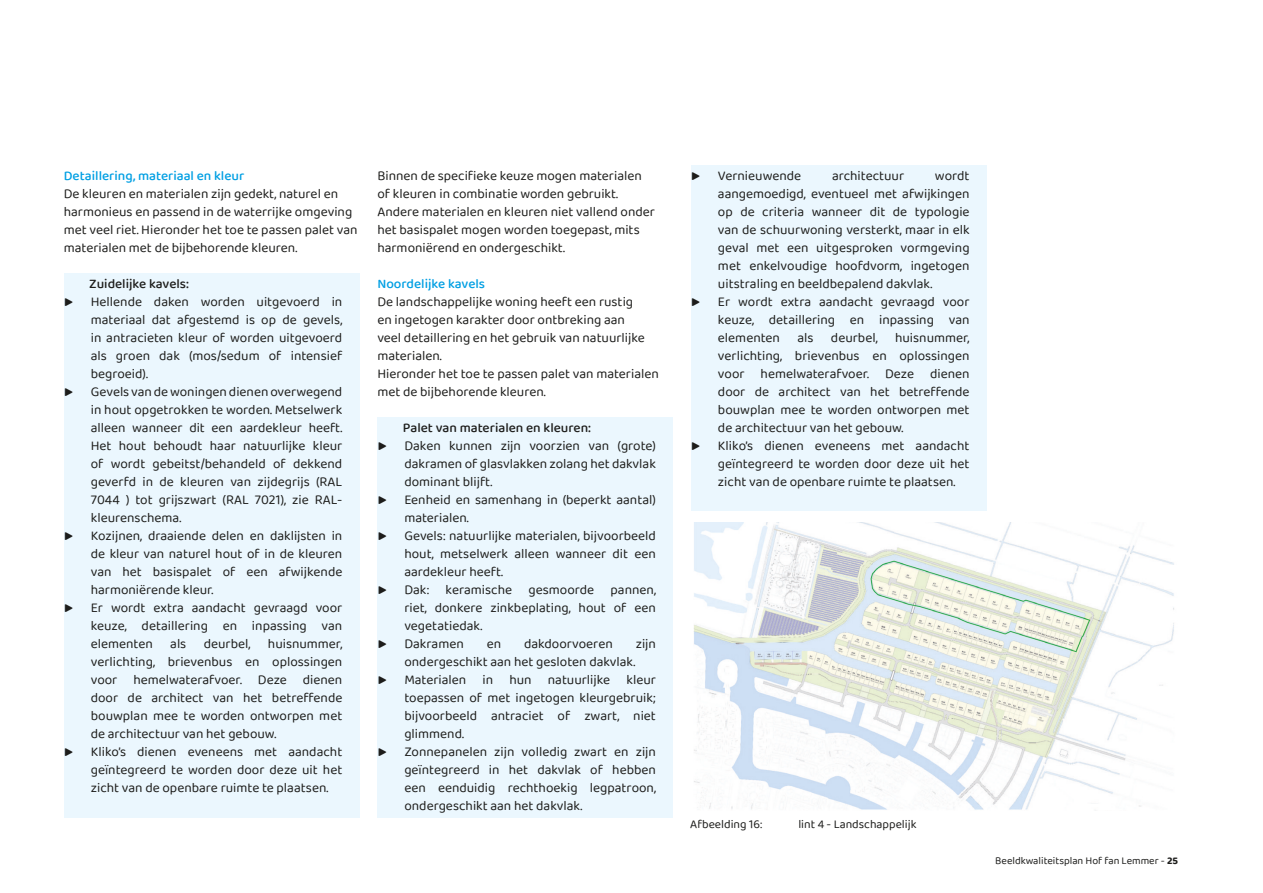
<style>
.page{position:relative;width:1263px;height:893px;background:#fff}
.page>*{position:absolute;margin:0;border:0;box-sizing:border-box;transform-origin:0 0}
.t1{font:13.5px/18px "Baloo 2";color:#1d1d1b}
.t2{font:500 13.5px "Baloo 2";color:#009fe3}
.t3{font:500 13.5px "Baloo 2";color:#1d1d1b}
.t4{font:12px "Baloo 2";color:#1d1d1b}
.t5{font:10.5px "Baloo 2";color:#1d1d1b}
.s1{font-size:15px}
.s2{font-weight:700}
</style>
<div class="page">
<div style="left:64px;top:274px;width:295px;height:21px;background:#ebf7fe"></div>
<div style="left:64px;top:292px;width:295px;height:93px;background:#ebf7fe"></div>
<div style="left:64px;top:382px;width:295px;height:147px;background:#ebf7fe"></div>
<div style="left:64px;top:526px;width:295px;height:75px;background:#ebf7fe"></div>
<div style="left:64px;top:598px;width:295px;height:147px;background:#ebf7fe"></div>
<div style="left:64px;top:742px;width:295px;height:57px;background:#ebf7fe"></div>
<div style="left:64px;top:796px;width:295px;height:21px;background:#ebf7fe"></div>
<div style="left:377px;top:418px;width:296px;height:21px;background:#ebf7fe"></div>
<div style="left:377px;top:436px;width:296px;height:57px;background:#ebf7fe"></div>
<div style="left:377px;top:490px;width:296px;height:39px;background:#ebf7fe"></div>
<div style="left:377px;top:526px;width:296px;height:57px;background:#ebf7fe"></div>
<div style="left:377px;top:580px;width:296px;height:57px;background:#ebf7fe"></div>
<div style="left:377px;top:634px;width:296px;height:39px;background:#ebf7fe"></div>
<div style="left:377px;top:670px;width:296px;height:75px;background:#ebf7fe"></div>
<div style="left:377px;top:742px;width:296px;height:75px;background:#ebf7fe"></div>
<div style="left:691px;top:166px;width:295px;height:129px;background:#ebf7fe"></div>
<div style="left:691px;top:292px;width:295px;height:147px;background:#ebf7fe"></div>
<div style="left:691px;top:436px;width:295px;height:57px;background:#ebf7fe"></div>
<div style="left:691px;top:490px;width:295px;height:21px;background:#ebf7fe"></div>
<img style="left:694px;top:522px;width:480px;height:288px">
<p class="t2" style="left:64px;top:166px;width:182px">Detaillering, materiaal en kleur</p>
<p class="t1" style="left:64px;top:185px;width:295px">De kleuren en materialen zijn gedekt, naturel en harmonieus en passend in de waterrijke omgeving met veel riet. Hieronder het toe te passen palet van materialen met de bijbehorende kleuren.</p>
<p class="t3" style="left:89px;top:274px;width:101px">Zuidelijke kavels:</p>
<p class="t1" style="left:64px;top:293px;width:280px"><span class="s1">▶</span> Hellende daken worden uitgevoerd in</p>
<p class="t1" style="left:91px;top:311px;width:253px">materiaal dat afgestemd is op de gevels,</p>
<p class="t1" style="left:91px;top:329px;width:253px">in antracieten kleur of worden uitgevoerd</p>
<p class="t1" style="left:91px;top:347px;width:253px">als groen dak (mos/sedum of intensief</p>
<p class="t1" style="left:91px;top:365px;width:59px">begroeid).</p>
<p class="t1" style="left:64px;top:383px;width:280px"><span class="s1">▶</span> Gevels van de woningen dienen overwegend</p>
<p class="t1" style="left:91px;top:401px;width:253px">in hout opgetrokken te worden. Metselwerk</p>
<p class="t1" style="left:91px;top:419px;width:253px">alleen wanneer dit een aardekleur heeft.</p>
<p class="t1" style="left:91px;top:437px;width:253px">Het hout behoudt haar natuurlijke kleur</p>
<p class="t1" style="left:91px;top:455px;width:253px">of wordt gebeitst/behandeld of dekkend</p>
<p class="t1" style="left:91px;top:473px;width:253px">geverfd in de kleuren van zijdegrijs (RAL</p>
<p class="t1" style="left:91px;top:491px;width:253px">7044 ) tot grijszwart (RAL 7021), zie RAL-</p>
<p class="t1" style="left:91px;top:509px;width:92px">kleurenschema.</p>
<p class="t1" style="left:64px;top:527px;width:280px"><span class="s1">▶</span> Kozijnen, draaiende delen en daklijsten in</p>
<p class="t1" style="left:91px;top:545px;width:253px">de kleur van naturel hout of in de kleuren</p>
<p class="t1" style="left:91px;top:563px;width:253px">van het basispalet of een afwijkende</p>
<p class="t1" style="left:91px;top:581px;width:124px">harmoniërende kleur.</p>
<p class="t1" style="left:64px;top:599px;width:280px"><span class="s1">▶</span> Er wordt extra aandacht gevraagd voor</p>
<p class="t1" style="left:91px;top:617px;width:253px">keuze, detaillering en inpassing van</p>
<p class="t1" style="left:91px;top:635px;width:64px">elementen</p>
<p class="t1" style="left:170px;top:635px;width:18px">als</p>
<p class="t1" style="left:204px;top:635px;width:48px">deurbel,</p>
<p class="t1" style="left:268px;top:635px;width:76px">huisnummer,</p>
<p class="t1" style="left:91px;top:653px;width:253px">verlichting, brievenbus en oplossingen</p>
<p class="t1" style="left:91px;top:671px;width:253px">voor hemelwaterafvoer. Deze dienen</p>
<p class="t1" style="left:91px;top:689px;width:253px">door de architect van het betreffende</p>
<p class="t1" style="left:91px;top:707px;width:253px">bouwplan mee te worden ontworpen met</p>
<p class="t1" style="left:91px;top:725px;width:187px">de architectuur van het gebouw.</p>
<p class="t1" style="left:64px;top:743px;width:280px"><span class="s1">▶</span> Kliko’s dienen eveneens met aandacht</p>
<p class="t1" style="left:91px;top:761px;width:253px">geïntegreerd te worden door deze uit het</p>
<p class="t1" style="left:91px;top:779px;width:239px">zicht van de openbare ruimte te plaatsen.</p>
<p class="t1" style="left:377px;top:167px;width:279px">Binnen de specifieke keuze mogen materialen of kleuren in combinatie worden gebruikt.<br>Andere materialen en kleuren niet vallend onder het basispalet mogen worden toegepast, mits harmoniërend en ondergeschikt.</p>
<p class="t2" style="left:377px;top:274px;width:109px">Noordelijke kavels</p>
<p class="t1" style="left:377px;top:293px;width:283px">De landschappelijke woning heeft een rustig<br>en ingetogen karakter door ontbreking aan<br>veel detaillering en het gebruik van natuurlijke materialen.<br>Hieronder het toe te passen palet van materialen met de bijbehorende kleuren.</p>
<p class="t3" style="left:403px;top:418px;width:190px">Palet van materialen en kleuren:</p>
<p class="t1" style="left:377px;top:437px;width:280px"><span class="s1">▶</span> Daken kunnen zijn voorzien van (grote)</p>
<p class="t1" style="left:404px;top:455px;width:253px">dakramen of glasvlakken zolang het dakvlak</p>
<p class="t1" style="left:404px;top:473px;width:89px">dominant blijft.</p>
<p class="t1" style="left:377px;top:491px;width:280px"><span class="s1">▶</span> Eenheid en samenhang in (beperkt aantal)</p>
<p class="t1" style="left:404px;top:509px;width:66px">materialen.</p>
<p class="t1" style="left:377px;top:527px;width:280px"><span class="s1">▶</span> Gevels: natuurlijke materialen, bijvoorbeeld</p>
<p class="t1" style="left:404px;top:545px;width:253px">hout, metselwerk alleen wanneer dit een</p>
<p class="t1" style="left:404px;top:563px;width:100px">aardekleur heeft.</p>
<p class="t1" style="left:377px;top:581px;width:280px"><span class="s1">▶</span> Dak: keramische gesmoorde pannen,</p>
<p class="t1" style="left:404px;top:599px;width:253px">riet, donkere zinkbeplating, hout of een</p>
<p class="t1" style="left:404px;top:617px;width:79px">vegetatiedak.</p>
<p class="t1" style="left:377px;top:635px;width:88px"><span class="s1">▶</span> Dakramen</p>
<p class="t1" style="left:487px;top:635px;width:16px">en</p>
<p class="t1" style="left:524px;top:635px;width:90px">dakdoorvoeren</p>
<p class="t1" style="left:636px;top:635px;width:22px">zijn</p>
<p class="t1" style="left:404px;top:653px;width:232px">ondergeschikt aan het gesloten dakvlak.</p>
<p class="t1" style="left:377px;top:671px;width:280px"><span class="s1">▶</span> Materialen in hun natuurlijke kleur</p>
<p class="t1" style="left:404px;top:689px;width:253px">toepassen of met ingetogen kleurgebruik;</p>
<p class="t1" style="left:404px;top:707px;width:253px">bijvoorbeeld antraciet of zwart, niet</p>
<p class="t1" style="left:404px;top:725px;width:61px">glimmend.</p>
<p class="t1" style="left:377px;top:743px;width:280px"><span class="s1">▶</span> Zonnepanelen zijn volledig zwart en zijn</p>
<p class="t1" style="left:404px;top:761px;width:253px">geïntegreerd in het dakvlak of hebben</p>
<p class="t1" style="left:404px;top:779px;width:253px">een eenduidig rechthoekig legpatroon,</p>
<p class="t1" style="left:404px;top:797px;width:179px">ondergeschikt aan het dakvlak.</p>
<p class="t1" style="left:691px;top:167px;width:112px"><span class="s1">▶</span> Vernieuwende</p>
<p class="t1" style="left:832px;top:167px;width:74px">architectuur</p>
<p class="t1" style="left:935px;top:167px;width:36px">wordt</p>
<p class="t1" style="left:718px;top:185px;width:253px">aangemoedigd, eventueel met afwijkingen</p>
<p class="t1" style="left:718px;top:203px;width:253px">op de criteria wanneer dit de typologie</p>
<p class="t1" style="left:718px;top:221px;width:253px">van de schuurwoning versterkt, maar in elk</p>
<p class="t1" style="left:718px;top:239px;width:253px">geval met een uitgesproken vormgeving</p>
<p class="t1" style="left:718px;top:257px;width:253px">met enkelvoudige hoofdvorm, ingetogen</p>
<p class="t1" style="left:718px;top:275px;width:216px">uitstraling en beeldbepalend dakvlak.</p>
<p class="t1" style="left:691px;top:293px;width:280px"><span class="s1">▶</span> Er wordt extra aandacht gevraagd voor</p>
<p class="t1" style="left:718px;top:311px;width:253px">keuze, detaillering en inpassing van</p>
<p class="t1" style="left:718px;top:329px;width:64px">elementen</p>
<p class="t1" style="left:797px;top:329px;width:18px">als</p>
<p class="t1" style="left:831px;top:329px;width:48px">deurbel,</p>
<p class="t1" style="left:895px;top:329px;width:76px">huisnummer,</p>
<p class="t1" style="left:718px;top:347px;width:253px">verlichting, brievenbus en oplossingen</p>
<p class="t1" style="left:718px;top:365px;width:253px">voor hemelwaterafvoer. Deze dienen</p>
<p class="t1" style="left:718px;top:383px;width:253px">door de architect van het betreffende</p>
<p class="t1" style="left:718px;top:401px;width:253px">bouwplan mee te worden ontworpen met</p>
<p class="t1" style="left:718px;top:419px;width:187px">de architectuur van het gebouw.</p>
<p class="t1" style="left:691px;top:437px;width:280px"><span class="s1">▶</span> Kliko’s dienen eveneens met aandacht</p>
<p class="t1" style="left:718px;top:455px;width:253px">geïntegreerd te worden door deze uit het</p>
<p class="t1" style="left:718px;top:473px;width:239px">zicht van de openbare ruimte te plaatsen.</p>
<p class="t4" style="left:690px;top:816px;width:73px">Afbeelding 16:</p>
<p class="t4" style="left:798px;top:816px;width:120px">lint 4 - Landschappelijk</p>
<p class="t5" style="left:995px;top:853px;width:184px">Beeldkwaliteitsplan Hof fan Lemmer - <span class="s2">25</span></p>
</div>
